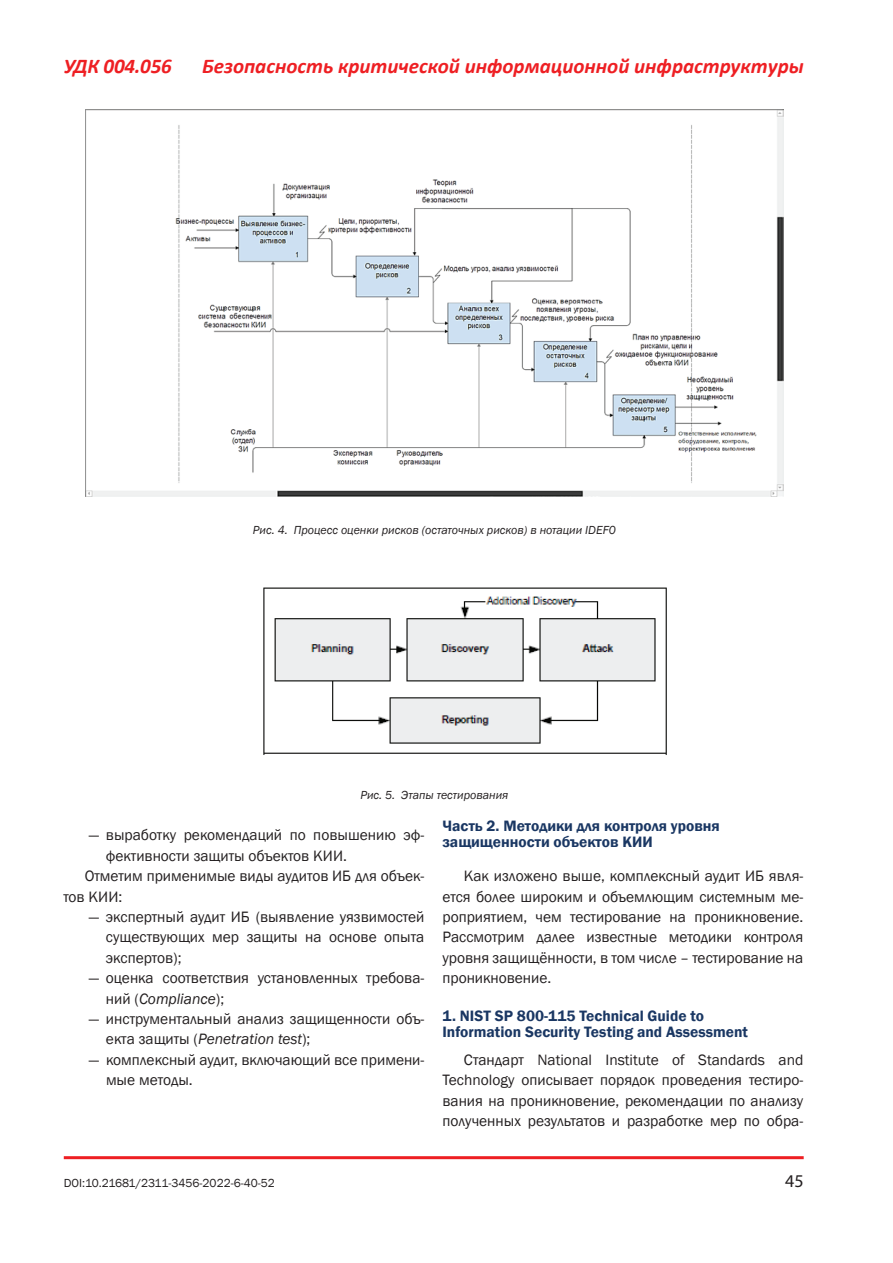
<style>
.page{position:relative;width:893px;height:1263px;background:#fff}
.page>*{position:absolute;margin:0;border:0;box-sizing:border-box;transform-origin:0 0}
.t1{font:italic 700 21px "Calibri";color:#ee1f23}
.t2{font:18px "Myriad Pro";color:#231f20}
.t3{font:15.45px/20.4px "Franklin Gothic";color:#231f20;text-align:justify}
.t4{font:600 15.45px/16.5px "Franklin Gothic";color:#1a3763}
.t5{font:italic 12px "Franklin Gothic";color:#231f20}
.t6{font:12px "Franklin Gothic";color:#231f20}
.s1{font-style:italic}
</style>
<div class="page">
<hr style="left:64px;top:1156px;width:740px;height:3px;background:#ee1f23">
<img style="left:85px;top:110px;width:699px;height:386px">
<img style="left:263px;top:587px;width:404px;height:168px">
<h1 class="t1" style="left:64px;top:52px;width:101px">УДК 004.94</h1>
<h1 class="t1" style="left:202px;top:53px;width:603px">Безопасность критической информационной инфраструктуры</h1>
<h1 class="t1" style="left:140px;top:53px;width:33px">056</h1>
<p class="t5" style="left:253px;top:523px;width:364px">Рис. 4. Процесс оценки рисков (остаточных рисков) в нотации IDEF0</p>
<p class="t5" style="left:360px;top:788px;width:150px">Рис. 5. Этапы тестирования</p>
<p class="t3" style="left:89px;top:825px;width:337px">— выработку рекомендаций по повышению эф-</p>
<p class="t3" style="left:106px;top:846px;width:243px">фективности защиты объектов КИИ.</p>
<p class="t3" style="left:85px;top:866px;width:341px">Отметим применимые виды аудитов ИБ для объек-</p>
<p class="t3" style="left:63px;top:886px;width:60px">тов КИИ:</p>
<p class="t3" style="left:106px;top:907px;width:320px;text-indent:-17px">— экспертный аудит ИБ (выявление уязвимостей существующих мер защиты на основе опыта экспертов);</p>
<p class="t3" style="left:106px;top:968px;width:320px;text-indent:-17px">— оценка соответствия установленных требова&shy;ний (<span class="s1">Compliance</span>);</p>
<p class="t3" style="left:106px;top:1009px;width:320px;text-indent:-17px">— инструментальный анализ защищенности объ&shy;екта защиты (<span class="s1">Penetration test</span>);</p>
<p class="t3" style="left:106px;top:1050px;width:320px;text-indent:-17px">— комплексный аудит, включающий все примени&shy;мые методы.</p>
<p class="t4" style="left:442px;top:817px;width:279px">Часть 2. Методики для контроля уровня защищенности объектов КИИ</p>
<p class="t3" style="left:442px;top:866px;width:362px;text-indent:21px">Как изложено выше, комплексный аудит ИБ явля&shy;ется более широким и объемлющим системным ме&shy;роприятием, чем тестирование на проникновение.<br>Рассмотрим далее известные методики контроля уровня защищённости, в том числе – тестирование на проникновение.</p>
<p class="t4" style="left:442px;top:1008px;width:307px">1. NIST SP 800-115 Technical Guide to<br>Information Security Testing and Assessment</p>
<p class="t3" style="left:442px;top:1050px;width:362px;text-indent:21px">Стандарт National Institute of Standards and Technology описывает порядок проведения тестиро&shy;вания на проникновение, рекомендации по анализу полученных результатов и разработке мер по обра-</p>
<p class="t6" style="left:64px;top:1176px;width:213px">DOI:10.21681/2311-3456-2022-6-40-52</p>
<p class="t2" style="left:785px;top:1169px;width:20px">45</p>
</div>
